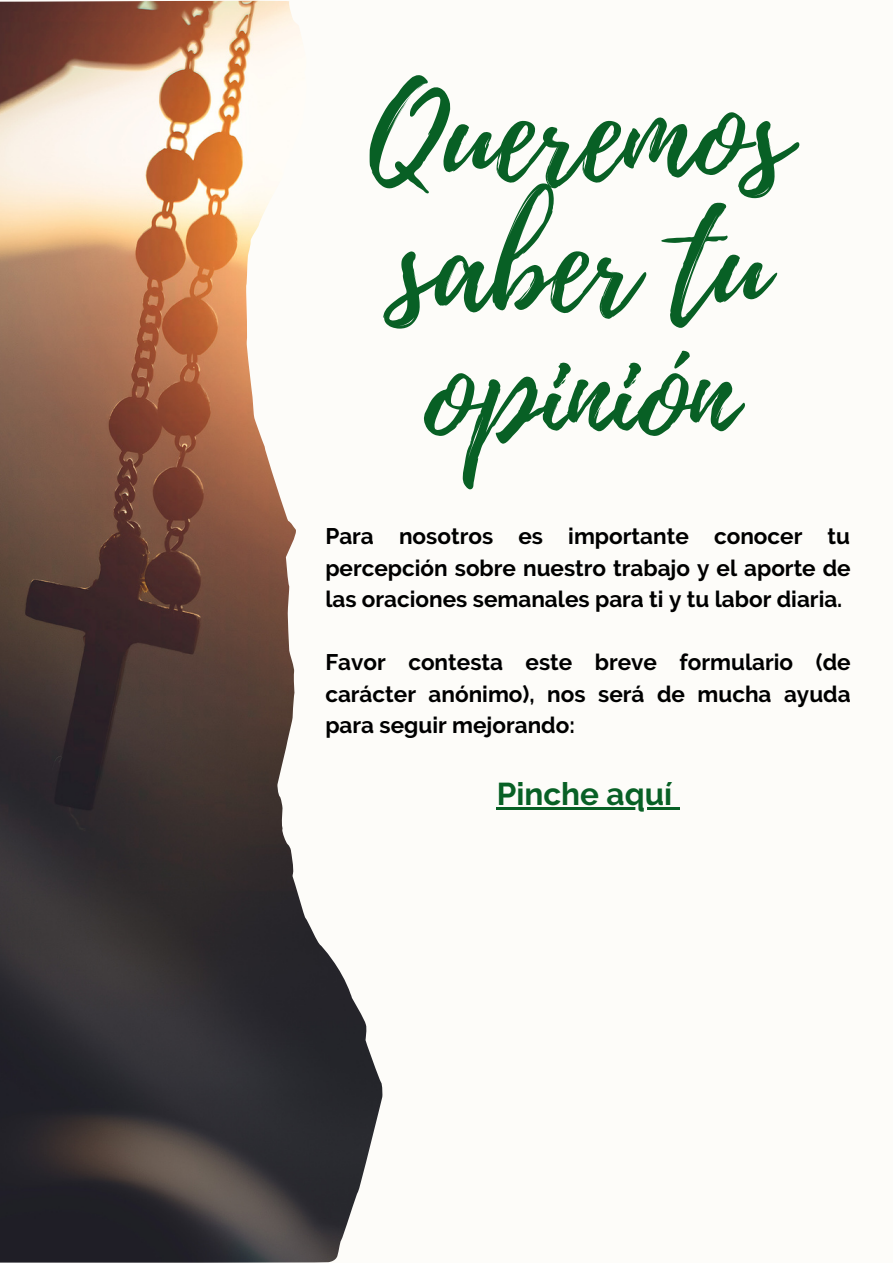
<style>
.page{position:relative;width:893px;height:1264px;background:#fff}
.page>*{position:absolute;margin:0;border:0;box-sizing:border-box;transform-origin:0 0}
.t1{font:132.6px/130.4px "Playlist Script";color:#086025}
.t2{font:700 31.5px "Raleway";color:#086025}
.t3{font:700 22.5px/31.5px "Raleway";color:#000;text-align:justify}
</style>
<div class="page">
<div style="left:0;top:0;width:892px;height:1262px;background:#fdfcf9"></div>
<hr style="left:497px;top:807px;width:175px;height:2px;background:#086025">
<svg style="left:672px;top:807px;width:7px;height:2px"></svg>
<img style="left:0;top:1px;width:382px;height:1261px">
<p class="t1" style="left:369px;top:73px;width:421px">Queremos saber tu opinión</p>
<p class="t3" style="left:325px;top:520px;width:527px">Para nosotros es importante conocer tu percepción sobre nuestro trabajo y el aporte de las oraciones semanales para ti y tu labor diaria.</p>
<p class="t3" style="left:325px;top:646px;width:527px">Favor contesta este breve formulario (de carácter anónimo), nos será de mucha ayuda para seguir mejorando:</p>
<p class="t2" style="left:497px;top:775px;width:177px">Pinche aquí</p>
</div>
